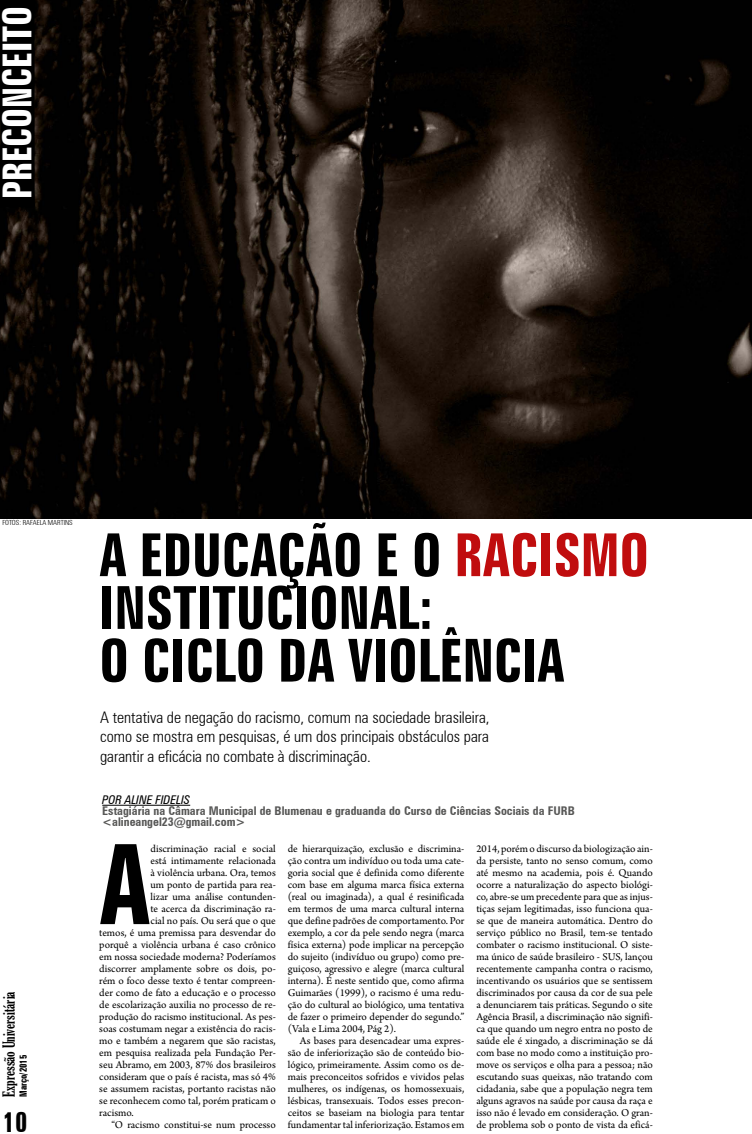
<style>
.page{position:relative;width:752px;height:1134px;background:#fff}
.page>*{position:absolute;margin:0;border:0;box-sizing:border-box;transform-origin:0 0}
.t1{font:700 extra-condensed 111px "Zurich BT";color:#000}
.t2{font:700 extra-condensed 59.3px/52.7px "Zurich BT";color:#000}
.t3{font:700 extra-condensed 40px "Zurich BT";color:#fff}
.t4{font:700 extra-condensed 28px "Zurich BT";color:#000}
.t5{font:300 condensed 16px/19.2px "Zurich BT";color:#000;text-align:justify}
.t6{font:extra-condensed 16px "Gloucester";color:#000}
.t7{font:700 condensed 12px/11px "Zurich BT";color:#575756}
.t8{font:italic condensed 12px "Zurich BT";color:#000}
.t9{font:11px/12px "Arno Pro";color:#000;text-align:justify}
.t10{font:700 extra-condensed 10px "Zurich BT";color:#000}
.t11{font:300 condensed 7px "Zurich BT";color:#000}
.s1{color:#c00d0e}
</style>
<div class="page">
<img style="left:0;top:0;width:751px;height:518px">
<div style="left:1px;top:0;width:34px;height:207px;background:#000"></div>
<hr style="left:102px;top:805px;width:88px;height:1px;background:#000">
<h3 class="t3" style="left:-5px;top:199px;width:195px;rotate:-90deg">preconceito</h3>
<p class="t11" style="left:3px;top:518px;width:72px">Fotos: rafaela martins</p>
<h3 class="t6" style="left:0;top:1097px;width:107px;rotate:-90deg">Expressão Universitária</h3>
<p class="t10" style="left:18px;top:1097px;width:43px;rotate:-90deg">Março/2015</p>
<h3 class="t4" style="left:3px;top:1106px;width:26px">10</h3>
<h2 class="t2" style="left:99px;top:529px;width:514px">A EDUCAÇÃO E O <span class="s1">RACISMO<br></span>INSTITUCION</h2>
<h2 class="t2" style="left:369px;top:582px;width:65px">AL:</h2>
<h2 class="t2" style="left:99px;top:635px;width:68px">O CICLO</h2>
<h2 class="t2" style="left:278px;top:635px;width:94px">DA VIOLÊNCI</h2>
<h2 class="t2" style="left:537px;top:635px;width:29px">A</h2>
<h3 class="t5" style="left:100px;top:708px;width:391px">A tentativa de negação do racismo, comum na sociedade brasileira, como se mostra em pesquisas, é um dos principais obstáculos para garantir a eficácia no combate à discriminação.</h3>
<p class="t8" style="left:102px;top:792px;width:88px">POR ALINE FIDELIS</p>
<p class="t7" style="left:102px;top:805px;width:473px">Estagiária na Câmara Municipal de Blumenau e graduanda do Curso de Ciências Sociais da FURB &lt;alineangel23@gmail.com&gt;</p>
<h1 class="t1" style="left:99px;top:821px;width:53px">A</h1>
<p class="t9" style="left:150px;top:843px;width:127px">discriminação racial e social</p>
<p class="t9" style="left:150px;top:855px;width:127px">está intimamente relacionada</p>
<p class="t9" style="left:150px;top:867px;width:127px">à violência urbana. Ora, temos</p>
<p class="t9" style="left:150px;top:879px;width:127px">um ponto de partida para rea-</p>
<p class="t9" style="left:150px;top:891px;width:127px">lizar uma análise contunden-</p>
<p class="t9" style="left:150px;top:903px;width:127px">te acerca da discriminação ra-</p>
<p class="t9" style="left:150px;top:915px;width:127px">cial no país. Ou será que o que</p>
<p class="t9" style="left:99px;top:927px;width:178px">temos, é uma premissa para desvendar do</p>
<p class="t9" style="left:99px;top:939px;width:178px">porquê a violência urbana é caso crônico</p>
<p class="t9" style="left:99px;top:951px;width:178px">em nossa sociedade moderna? Poderíamos</p>
<p class="t9" style="left:99px;top:963px;width:178px">discorrer amplamente sobre os dois, po-</p>
<p class="t9" style="left:99px;top:975px;width:178px">rém o foco desse texto é tentar compreen-</p>
<p class="t9" style="left:99px;top:987px;width:178px">der como de fato a educação e o processo</p>
<p class="t9" style="left:99px;top:999px;width:178px">de escolarização auxilia no processo de re-</p>
<p class="t9" style="left:99px;top:1011px;width:178px">produção do racismo institucional. As pes-</p>
<p class="t9" style="left:99px;top:1023px;width:178px">soas costumam negar a existência do racis-</p>
<p class="t9" style="left:99px;top:1035px;width:178px">mo e também a negarem que são racistas,</p>
<p class="t9" style="left:99px;top:1047px;width:178px">em pesquisa realizada pela Fundação Per-</p>
<p class="t9" style="left:99px;top:1059px;width:178px">seu Abramo, em 2003, 87% dos brasileiros</p>
<p class="t9" style="left:99px;top:1071px;width:178px">consideram que o país é racista, mas só 4%</p>
<p class="t9" style="left:99px;top:1083px;width:178px">se assumem racistas, portanto racistas não</p>
<p class="t9" style="left:99px;top:1095px;width:178px">se reconhecem como tal, porém praticam o</p>
<p class="t9" style="left:99px;top:1107px;width:36px">racismo.</p>
<p class="t9" style="left:111px;top:1119px;width:166px">“O racismo constitui-se num processo</p>
<p class="t9" style="left:288px;top:843px;width:178px">de hierarquização, exclusão e discrimina&shy;ção contra um indivíduo ou toda uma cate&shy;goria social que é definida como diferente com base em alguma marca física externa (real ou imaginada), a qual é resinificada em termos de uma marca cultural interna que define padrões de comportamento. Por exemplo, a cor da pele sendo negra (marca física externa) pode implicar na percepção do sujeito (indivíduo ou grupo) como pre&shy;guiçoso, agressivo e alegre (marca cultural interna). É neste sentido que, como afirma Guimarães (1999), o racismo é uma redu&shy;ção do cultural ao biológico, uma tentativa de fazer o primeiro depender do segundo.” (Vala e Lima 2004, Pág 2).</p>
<p class="t9" style="left:288px;top:1035px;width:178px;text-indent:12px">As bases para desencadear uma expres&shy;são de inferiorização são de conteúdo bio&shy;lógico, primeiramente. Assim como os de&shy;mais preconceitos sofridos e vividos pelas mulheres, os indígenas, os homossexuais, lésbicas, transexuais. Todos esses precon&shy;ceitos se baseiam na biologia para tentar fundamentar tal inferiorização. Estamos em</p>
<p class="t9" style="left:476px;top:843px;width:178px">2014, porém o discurso da biologização ain&shy;da persiste, tanto no senso comum, como até mesmo na academia, pois é. Quando ocorre a naturalização do aspecto biológi&shy;co, abre-se um precedente para que as injus&shy;tiças sejam legitimadas, isso funciona qua&shy;se que de maneira automática. Dentro do serviço público no Brasil, tem-se tentado combater o racismo institucional. O siste&shy;ma único de saúde brasileiro - SUS, lançou recentemente campanha contra o racismo, incentivando os usuários que se sentissem discriminados por causa da cor de sua pele a denunciarem tais práticas. Segundo o site Agência Brasil, a discriminação não signifi&shy;ca que quando um negro entra no posto de saúde ele é xingado, a discriminação se dá com base no modo como a instituição pro&shy;move os serviços e olha para a pessoa; não escutando suas queixas, não tratando com cidadania, sabe que a população negra tem alguns agravos na saúde por causa da raça e isso não é levado em consideração. O gran&shy;de problema sob o ponto de vista da eficá-</p>
</div>
